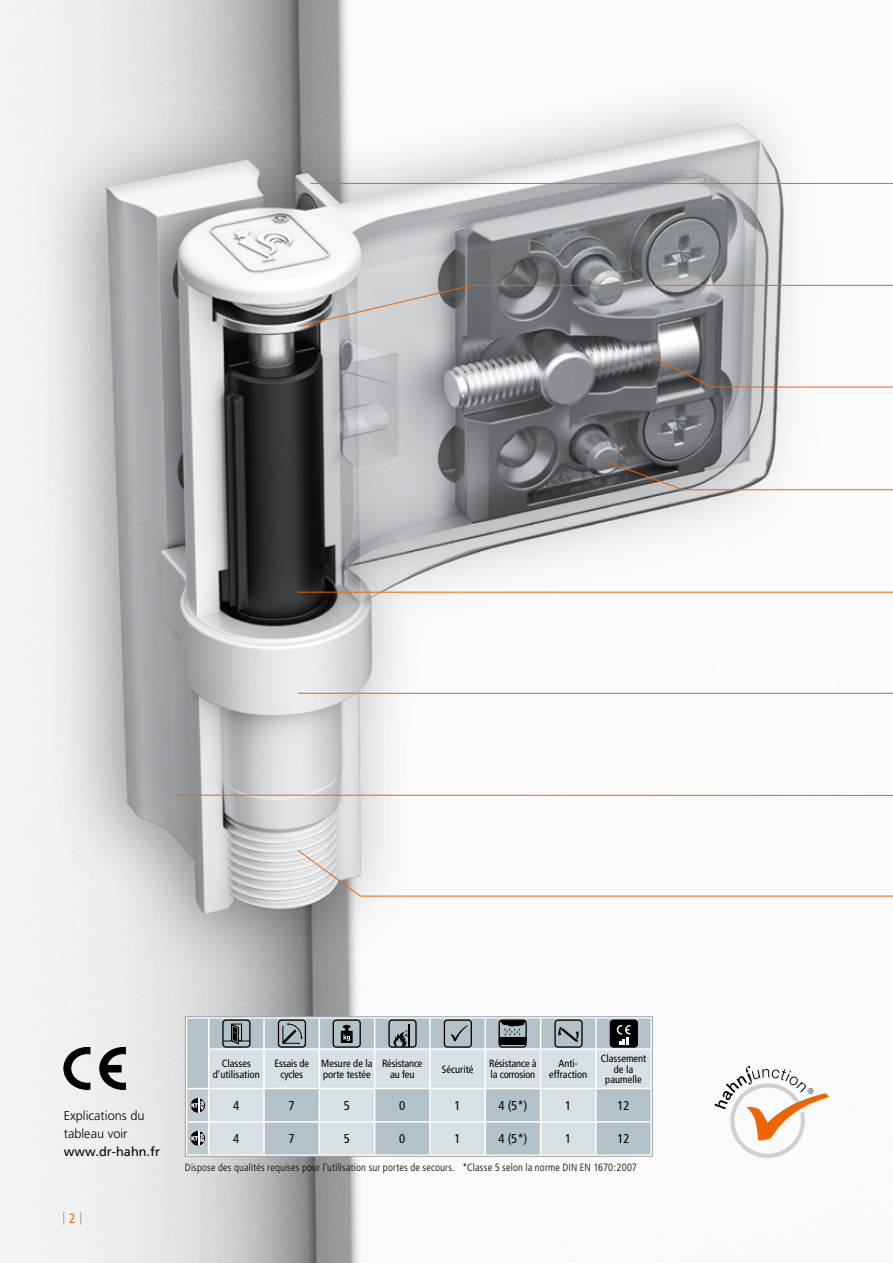
<style>
.page{position:relative;width:893px;height:1263px;background:#fff}
.page>*{position:absolute;margin:0;border:0;box-sizing:border-box;transform-origin:0 0}
.t1{font:condensed 13.5px "Frutiger";color:#ec6502}
.t2{font:300 12.75px/18px "Frutiger";color:#000}
.t3{font:condensed 12.75px "Frutiger";color:#000}
.t4{font:condensed 10.5px/10.5px "Frutiger";color:#000;text-align:center}
.t5{font:300 condensed 10.5px "Frutiger";letter-spacing:.015em;color:#000}
.s1{font-weight:400}
</style>
<div class="page">
<img style="left:0;top:0;width:893px;height:1263px">
<svg style="left:63px;top:1212px;width:1px;height:13px"></svg>
<svg style="left:80px;top:1212px;width:1px;height:13px"></svg>
<hr style="left:310px;top:183px;width:583px;height:1px;background:#ec6502">
<svg style="left:297px;top:285px;width:596px;height:42px"></svg>
<svg style="left:652px;top:356px;width:241px;height:32px"></svg>
<svg style="left:605px;top:460px;width:288px;height:30px"></svg>
<hr style="left:298px;top:592px;width:595px;height:1px;background:#ec6502">
<hr style="left:298px;top:693px;width:595px;height:1px;background:#ec6502">
<hr style="left:175px;top:795px;width:718px;height:1px;background:#ec6502">
<svg style="left:297px;top:849px;width:596px;height:48px"></svg>
<svg style="left:714px;top:1066px;width:115px;height:92px"></svg>
<svg style="left:187px;top:1018px;width:463px;height:70px;background:#b4c1c9"></svg>
<svg style="left:209px;top:1050px;width:441px;height:104px;background:#cdd7dc"></svg>
<hr style="left:208px;top:1018px;width:1px;height:30px;background:#fff">
<hr style="left:263px;top:1018px;width:2px;height:30px;background:#fff">
<hr style="left:319px;top:1018px;width:1px;height:30px;background:#fff">
<hr style="left:374px;top:1018px;width:1px;height:30px;background:#fff">
<hr style="left:429px;top:1018px;width:2px;height:30px;background:#fff">
<hr style="left:484px;top:1018px;width:2px;height:30px;background:#fff">
<hr style="left:540px;top:1018px;width:1px;height:30px;background:#fff">
<hr style="left:595px;top:1018px;width:2px;height:30px;background:#fff">
<hr style="left:650px;top:1018px;width:2px;height:30px;background:#fff">
<hr style="left:208px;top:1048px;width:56px;height:2px;background:#fff">
<hr style="left:208px;top:1050px;width:1px;height:38px;background:#fff">
<hr style="left:264px;top:1048px;width:55px;height:2px;background:#fff">
<hr style="left:263px;top:1050px;width:2px;height:38px;background:#fff">
<hr style="left:319px;top:1048px;width:56px;height:2px;background:#fff">
<hr style="left:319px;top:1050px;width:1px;height:38px;background:#fff">
<hr style="left:375px;top:1048px;width:55px;height:2px;background:#fff">
<hr style="left:374px;top:1050px;width:1px;height:38px;background:#fff">
<hr style="left:430px;top:1048px;width:55px;height:2px;background:#fff">
<hr style="left:429px;top:1050px;width:2px;height:38px;background:#fff">
<hr style="left:485px;top:1048px;width:56px;height:2px;background:#fff">
<hr style="left:484px;top:1050px;width:2px;height:38px;background:#fff">
<hr style="left:541px;top:1048px;width:55px;height:2px;background:#fff">
<hr style="left:540px;top:1050px;width:1px;height:38px;background:#fff">
<hr style="left:596px;top:1048px;width:56px;height:2px;background:#fff">
<hr style="left:595px;top:1050px;width:2px;height:38px;background:#fff">
<hr style="left:650px;top:1050px;width:2px;height:38px;background:#fff">
<hr style="left:209px;top:1088px;width:55px;height:1px;background:#fff">
<hr style="left:264px;top:1088px;width:55px;height:1px;background:#fff">
<hr style="left:263px;top:1089px;width:2px;height:32px;background:#fff">
<hr style="left:319px;top:1088px;width:56px;height:1px;background:#fff">
<hr style="left:319px;top:1089px;width:1px;height:32px;background:#fff">
<hr style="left:375px;top:1088px;width:55px;height:1px;background:#fff">
<hr style="left:374px;top:1089px;width:1px;height:32px;background:#fff">
<hr style="left:430px;top:1088px;width:55px;height:1px;background:#fff">
<hr style="left:429px;top:1089px;width:2px;height:32px;background:#fff">
<hr style="left:485px;top:1088px;width:56px;height:1px;background:#fff">
<hr style="left:484px;top:1089px;width:2px;height:32px;background:#fff">
<hr style="left:541px;top:1088px;width:55px;height:1px;background:#fff">
<hr style="left:540px;top:1089px;width:1px;height:32px;background:#fff">
<hr style="left:596px;top:1088px;width:56px;height:1px;background:#fff">
<hr style="left:595px;top:1089px;width:2px;height:32px;background:#fff">
<hr style="left:650px;top:1089px;width:2px;height:32px;background:#fff">
<hr style="left:209px;top:1121px;width:55px;height:1px;background:#fff">
<hr style="left:264px;top:1121px;width:55px;height:1px;background:#fff">
<hr style="left:263px;top:1122px;width:2px;height:32px;background:#fff">
<hr style="left:319px;top:1121px;width:56px;height:1px;background:#fff">
<hr style="left:319px;top:1122px;width:1px;height:32px;background:#fff">
<hr style="left:375px;top:1121px;width:55px;height:1px;background:#fff">
<hr style="left:374px;top:1122px;width:1px;height:32px;background:#fff">
<hr style="left:430px;top:1121px;width:55px;height:1px;background:#fff">
<hr style="left:429px;top:1122px;width:2px;height:32px;background:#fff">
<hr style="left:485px;top:1121px;width:56px;height:1px;background:#fff">
<hr style="left:484px;top:1122px;width:2px;height:32px;background:#fff">
<hr style="left:541px;top:1121px;width:55px;height:1px;background:#fff">
<hr style="left:540px;top:1122px;width:1px;height:32px;background:#fff">
<hr style="left:596px;top:1121px;width:56px;height:1px;background:#fff">
<hr style="left:595px;top:1122px;width:2px;height:32px;background:#fff">
<hr style="left:650px;top:1122px;width:2px;height:32px;background:#fff">
<hr style="left:209px;top:1154px;width:55px;height:2px;background:#fff">
<hr style="left:264px;top:1154px;width:55px;height:2px;background:#fff">
<hr style="left:319px;top:1154px;width:56px;height:2px;background:#fff">
<hr style="left:375px;top:1154px;width:55px;height:2px;background:#fff">
<hr style="left:430px;top:1154px;width:55px;height:2px;background:#fff">
<hr style="left:485px;top:1154px;width:56px;height:2px;background:#fff">
<hr style="left:541px;top:1154px;width:55px;height:2px;background:#fff">
<hr style="left:596px;top:1154px;width:56px;height:2px;background:#fff">
<div style="left:222px;top:1019px;width:28px;height:29px;border:1px solid #000;border-radius:3px"></div>
<svg style="left:224px;top:1024px;width:25px;height:20px"></svg>
<div style="left:278px;top:1019px;width:28px;height:29px;border:1px solid #000;border-radius:3px"></div>
<svg style="left:280px;top:1023px;width:23px;height:23px"></svg>
<svg style="left:332px;top:1019px;width:30px;height:29px"></svg>
<svg style="left:387px;top:1019px;width:30px;height:29px"></svg>
<div style="left:444px;top:1019px;width:28px;height:29px;border:1px solid #000;border-radius:3px"></div>
<svg style="left:451px;top:1025px;width:17px;height:17px"></svg>
<div style="left:499px;top:1019px;width:28px;height:29px;border:1px solid #000;border-radius:3px"></div>
<div style="left:499px;top:1039px;width:27px;height:5px;background:#000"></div>
<svg style="left:499px;top:1020px;width:28px;height:21px"></svg>
<div style="left:554px;top:1019px;width:29px;height:29px;border:1px solid #000;border-radius:3px"></div>
<svg style="left:558px;top:1026px;width:21px;height:16px"></svg>
<div style="left:610px;top:1020px;width:27px;height:27px;background:#000;border-radius:3px"></div>
<div style="left:610px;top:1019px;width:28px;height:29px;border:1px solid #000;border-radius:3px"></div>
<svg style="left:617px;top:1025px;width:13px;height:19px"></svg>
<div style="left:185px;top:1016px;width:468px;height:141px;border:1px solid #95a6b0"></div>
<svg style="left:186px;top:1088px;width:23px;height:67px"></svg>
<svg style="left:64px;top:1047px;width:26px;height:42px"></svg>
<svg style="left:100px;top:1047px;width:26px;height:42px"></svg>
<p class="t2" style="left:64px;top:1106px;width:98px">Explications du tableau voir <span class="s1">www.dr-hahn.fr</span></p>
<p class="t1" style="left:69px;top:1210px;width:8px">2</p>
<p class="t4" style="left:213px;top:1059px;width:49px">Classes d’utilisation</p>
<p class="t4" style="left:274px;top:1059px;width:36px">Essais de cycles</p>
<p class="t4" style="left:321px;top:1059px;width:53px;text-align:left">Mesure de la porte testée</p>
<p class="t4" style="left:382px;top:1059px;width:42px">Résistance au feu</p>
<p class="t4" style="left:442px;top:1064px;width:33px">Sécurité</p>
<p class="t4" style="left:489px;top:1059px;width:49px;text-align:left">Résistance à la corrosion</p>
<p class="t4" style="left:549px;top:1059px;width:40px">Anti&shy;effraction</p>
<p class="t4" style="left:601px;top:1053px;width:47px">Classement de la paumelle</p>
<p class="t3" style="left:233px;top:1098px;width:8px">4</p>
<p class="t3" style="left:289px;top:1098px;width:8px">7</p>
<p class="t3" style="left:344px;top:1098px;width:8px">5</p>
<p class="t3" style="left:399px;top:1098px;width:8px">0</p>
<p class="t3" style="left:455px;top:1098px;width:8px">1</p>
<p class="t3" style="left:499px;top:1098px;width:30px">4 (5*)</p>
<p class="t3" style="left:565px;top:1098px;width:8px">1</p>
<p class="t3" style="left:617px;top:1098px;width:14px">12</p>
<p class="t3" style="left:233px;top:1131px;width:8px">4</p>
<p class="t3" style="left:289px;top:1131px;width:8px">7</p>
<p class="t3" style="left:344px;top:1131px;width:8px">5</p>
<p class="t3" style="left:399px;top:1131px;width:8px">0</p>
<p class="t3" style="left:455px;top:1131px;width:8px">1</p>
<p class="t3" style="left:499px;top:1131px;width:30px">4 (5*)</p>
<p class="t3" style="left:565px;top:1131px;width:8px">1</p>
<p class="t3" style="left:617px;top:1131px;width:14px">12</p>
<p class="t5" style="left:185px;top:1161px;width:454px">Dispose des qualités requises pour l’utilisation sur portes de secours. *Classe 5 selon la norme DIN EN 1670:2007</p>
</div>
